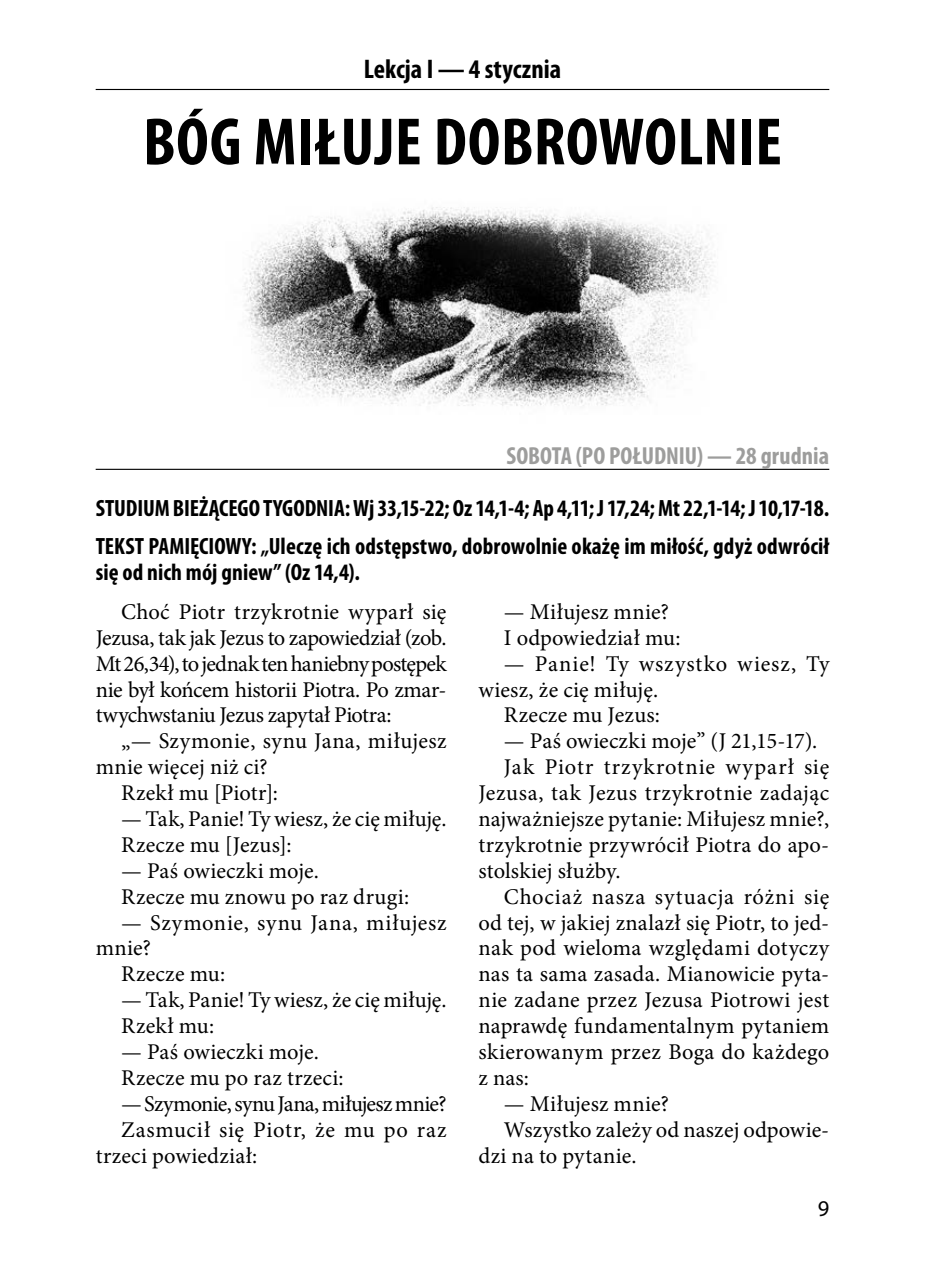
<style>
.page{position:relative;width:925px;height:1276px;background:#fff}
.page>*{position:absolute;margin:0;border:0;box-sizing:border-box;transform-origin:0 0}
.t1{font:700 condensed 67.5px "Myriad Pro";letter-spacing:.005em;color:#000}
.t2{font:700 condensed 27px "Myriad Pro";color:#000}
.t3{font:700 condensed 24.75px "Myriad Pro";color:#9d9d9c}
.t4{font:700 condensed 23.62px/38.7px "Myriad Pro";letter-spacing:.005em;color:#000}
.t5{font:22.5px/25.9px "Minion Pro";letter-spacing:.01em;color:#000}
.t6{font:22.5px "Minion Pro";letter-spacing:.03em;color:#000}
.t7{font:22.5px "Minion Pro";letter-spacing:.04em;color:#000}
.t8{font:22.5px "Minion Pro";letter-spacing:-.03em;color:#000}
.t9{font:22.5px "Minion Pro";letter-spacing:.045em;color:#000}
.t10{font:22.5px "Minion Pro";letter-spacing:.035em;color:#000}
.t11{font:22.5px "Myriad Pro";color:#000}
</style>
<div class="page">
<hr style="left:96px;top:89px;width:733px;height:1px;background:#000">
<hr style="left:96px;top:469px;width:733px;height:1px;background:#000">
<img style="left:243px;top:207px;width:472px;height:199px">
<p class="t2" style="left:364px;top:52px;width:199px">Lekcja I — 4 stycznia</p>
<h1 class="t1" style="left:143px;top:100px;width:640px">BÓG MIŁUJE DOBROWOLNIE</h1>
<p class="t3" style="left:506px;top:440px;width:324px">SOBOTA (PO POŁUDNIU) — 28 grudnia</p>
<p class="t4" style="left:96px;top:488px;width:735px">STUDIUM BIEŻĄCEGO TYGODNIA: Wj 33,15-22; Oz 14,1-4; Ap 4,11; J 17,24; Mt 22,1-14; J 10,17-18.<br>TEKST PAMIĘCIOWY: „Uleczę ich odstępstwo, dobrowolnie okażę im miłość, gdyż odwrócił</p>
<p class="t4" style="left:96px;top:552px;width:266px">się od nich mój gniew” (Oz 14,4).</p>
<p class="t5" style="left:96px;top:599px;width:352px;text-align:justify;text-indent:26px">Choć Piotr trzykrotnie wyparł się Jezusa, tak jak Jezus to zapowiedział (zob.<br>Mt26,34), to jednak ten haniebny postępek nie był końcem historii Piotra. Po zmar&shy;twychwstaniu Jezus zapytał Piotra:</p>
<p class="t5" style="left:121px;top:728px;width:327px">„— Szymonie, synu Jana, miłujesz</p>
<p class="t5" style="left:96px;top:754px;width:173px">mnie więcej niż ci?</p>
<p class="t5" style="left:121px;top:780px;width:158px">Rzekł mu [Piotr]:</p>
<p class="t5" style="left:121px;top:806px;width:327px">— Tak, Panie! Ty wiesz, że cię miłuję.<br>Rzecze mu [Jezus]:</p>
<p class="t5" style="left:121px;top:857px;width:289px">— Paś owieczki moje.<br>Rzecze mu znowu po raz drugi:</p>
<p class="t6" style="left:121px;top:907px;width:327px">— Szymonie, synu Jana, miłujesz</p>
<p class="t5" style="left:96px;top:935px;width:57px">mnie?</p>
<p class="t5" style="left:121px;top:961px;width:105px">Rzecze mu:</p>
<p class="t5" style="left:121px;top:987px;width:327px">— Tak, Panie! Ty wiesz, że cię miłuję.<br>Rzekł mu:</p>
<p class="t5" style="left:121px;top:1039px;width:224px">— Paś owieczki moje.<br>Rzecze mu po raz trzeci:</p>
<p class="t8" style="left:121px;top:1088px;width:327px">— Szymonie, synu Jana, miłujesz mnie?</p>
<p class="t10" style="left:121px;top:1114px;width:327px">Zasmucił się Piotr, że mu po raz</p>
<p class="t5" style="left:96px;top:1142px;width:163px">trzeci powiedział:</p>
<p class="t5" style="left:504px;top:599px;width:178px">— Miłujesz mnie?<br>I odpowiedział mu:</p>
<p class="t7" style="left:504px;top:648px;width:327px">— Panie! Ty wszystko wiesz, Ty</p>
<p class="t5" style="left:478px;top:676px;width:181px">wiesz, że cię miłuję.</p>
<p class="t5" style="left:504px;top:702px;width:157px">Rzecze mu Jezus:</p>
<p class="t5" style="left:504px;top:728px;width:315px">— Paś owieczki moje” (J 21,15-17).</p>
<p class="t9" style="left:504px;top:752px;width:327px">Jak Piotr trzykrotnie wyparł się</p>
<p class="t6" style="left:478px;top:778px;width:352px">Jezusa, tak Jezus trzykrotnie zadając</p>
<p class="t5" style="left:478px;top:806px;width:352px">najważniejsze pytanie: Miłujesz mnie?,</p>
<p class="t5" style="left:478px;top:832px;width:352px">trzykrotnie przywrócił Piotra do apo-</p>
<p class="t5" style="left:478px;top:857px;width:144px">stolskiej służby.</p>
<p class="t7" style="left:504px;top:881px;width:327px">Chociaż nasza sytuacja różni się</p>
<p class="t5" style="left:478px;top:909px;width:352px">od tej, w jakiej znalazł się Piotr, to jed-</p>
<p class="t5" style="left:478px;top:935px;width:352px">nak pod wieloma względami dotyczy</p>
<p class="t5" style="left:478px;top:961px;width:352px">nas ta sama zasada. Mianowicie pyta-</p>
<p class="t5" style="left:478px;top:987px;width:352px">nie zadane przez Jezusa Piotrowi jest</p>
<p class="t5" style="left:478px;top:1013px;width:352px">naprawdę fundamentalnym pytaniem</p>
<p class="t5" style="left:478px;top:1039px;width:352px">skierowanym przez Boga do każdego</p>
<p class="t5" style="left:478px;top:1064px;width:52px">z nas:</p>
<p class="t5" style="left:504px;top:1090px;width:166px">— Miłujesz mnie?</p>
<p class="t5" style="left:504px;top:1116px;width:327px">Wszystko zależy od naszej odpowie-</p>
<p class="t5" style="left:478px;top:1142px;width:160px">dzi na to pytanie.</p>
<p class="t11" style="left:818px;top:1195px;width:13px">9</p>
</div>
